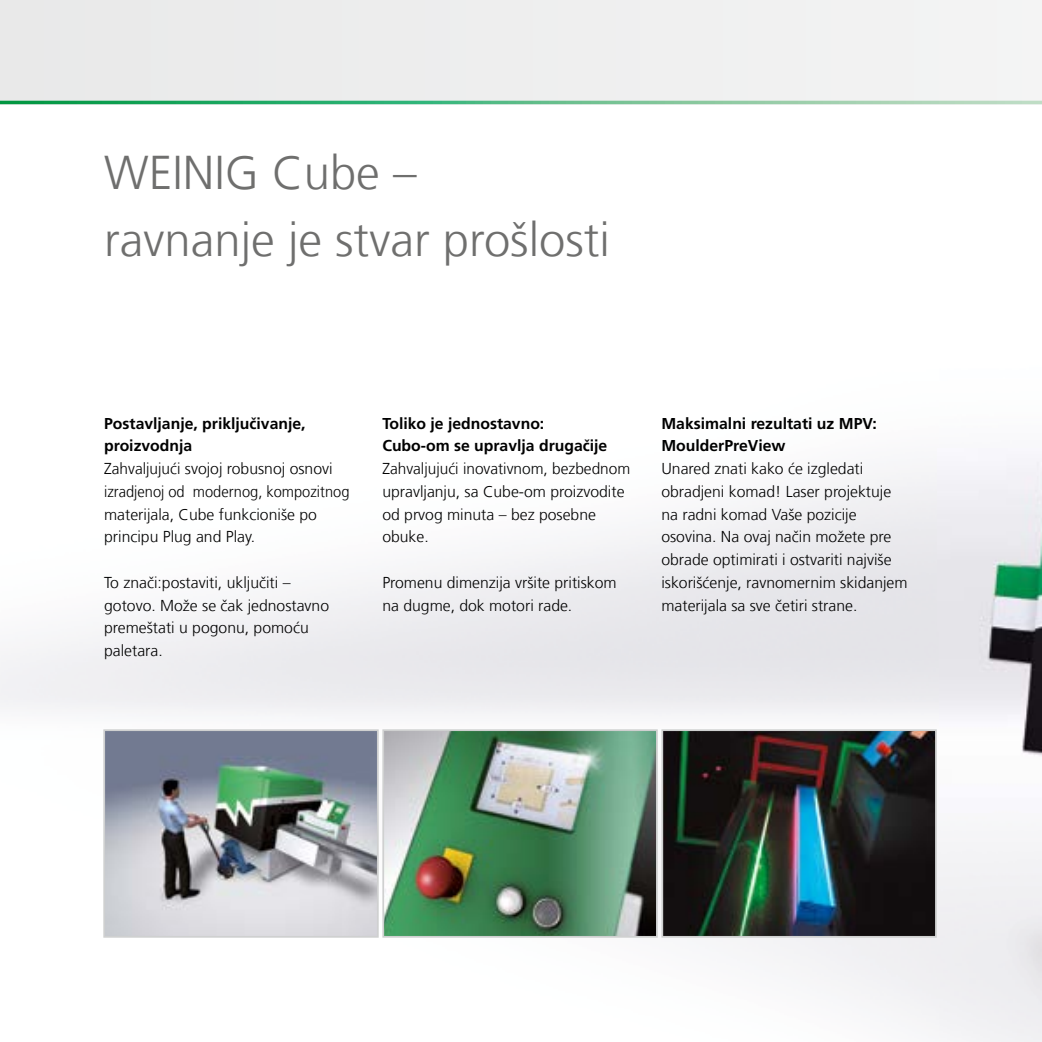
<style>
.page{position:relative;width:1042px;height:1042px;background:#fff}
.page>*{position:absolute;margin:0;border:0;box-sizing:border-box;transform-origin:0 0}
.t1{font:300 47.25px/66.5px "Frutiger LT Com";color:#6f6f6e}
.t2{font:300 15.75px/22.8px "Frutiger LT Com";color:#000}
.t3{font:700 15.75px/22.8px "Frutiger LT Com";color:#000}
</style>
<div class="page">
<img style="left:0;top:458px;width:1042px;height:584px">
<div style="left:0;top:0;width:1042px;height:104px;background:#eee"></div>
<img style="left:106px;top:732px;width:270px;height:202px">
<div style="left:103px;top:729px;width:276px;height:208px;border:2px solid #cfd0d0"></div>
<img style="left:385px;top:732px;width:270px;height:202px">
<div style="left:382px;top:729px;width:276px;height:208px;border:2px solid #cfd0d0"></div>
<img style="left:664px;top:732px;width:270px;height:202px">
<div style="left:661px;top:729px;width:276px;height:208px;border:2px solid #cfd0d0"></div>
<hr style="left:0;top:101px;width:1042px;height:3px;background:#fff">
<h1 class="t1" style="left:104px;top:140px;width:507px">WEINIG Cube –<br>ravnanje je stvar prošlosti</h1>
<p class="t3" style="left:104px;top:412px;width:203px">Postavljanje, priključivanje, proizvodnja</p>
<p class="t2" style="left:104px;top:457px;width:247px">Zahvaljujući svojoj robusnoj osnovi izradjenoj od modernog, kompozitnog materijala, Cube funkcioniše po principu Plug and Play.</p>
<p class="t2" style="left:104px;top:571px;width:226px">To znači:postaviti, uključiti – gotovo. Može se čak jednostavno premeštati u pogonu, pomoću paletara.</p>
<p class="t3" style="left:382px;top:412px;width:226px">Toliko je jednostavno:<br>Cubo-om se upravlja drugačije</p>
<p class="t2" style="left:382px;top:457px;width:249px">Zahvaljujući inovativnom, bezbednom upravljanju, sa Cube-om proizvodite od prvog minuta – bez posebne obuke.</p>
<p class="t2" style="left:382px;top:571px;width:236px">Promenu dimenzija vršite pritiskom na dugme, dok motori rade.</p>
<p class="t3" style="left:661px;top:412px;width:217px">Maksimalni rezultati uz MPV:<br>MoulderPreView</p>
<p class="t2" style="left:661px;top:457px;width:248px">Unared znati kako će izgledati obradjeni komad! Laser projektuje na radni komad Vaše pozicije osovina. Na ovaj način možete pre obrade optimirati i ostvariti najviše iskorišćenje, ravnomernim skidanjem materijala sa sve četiri strane.</p>
</div>
